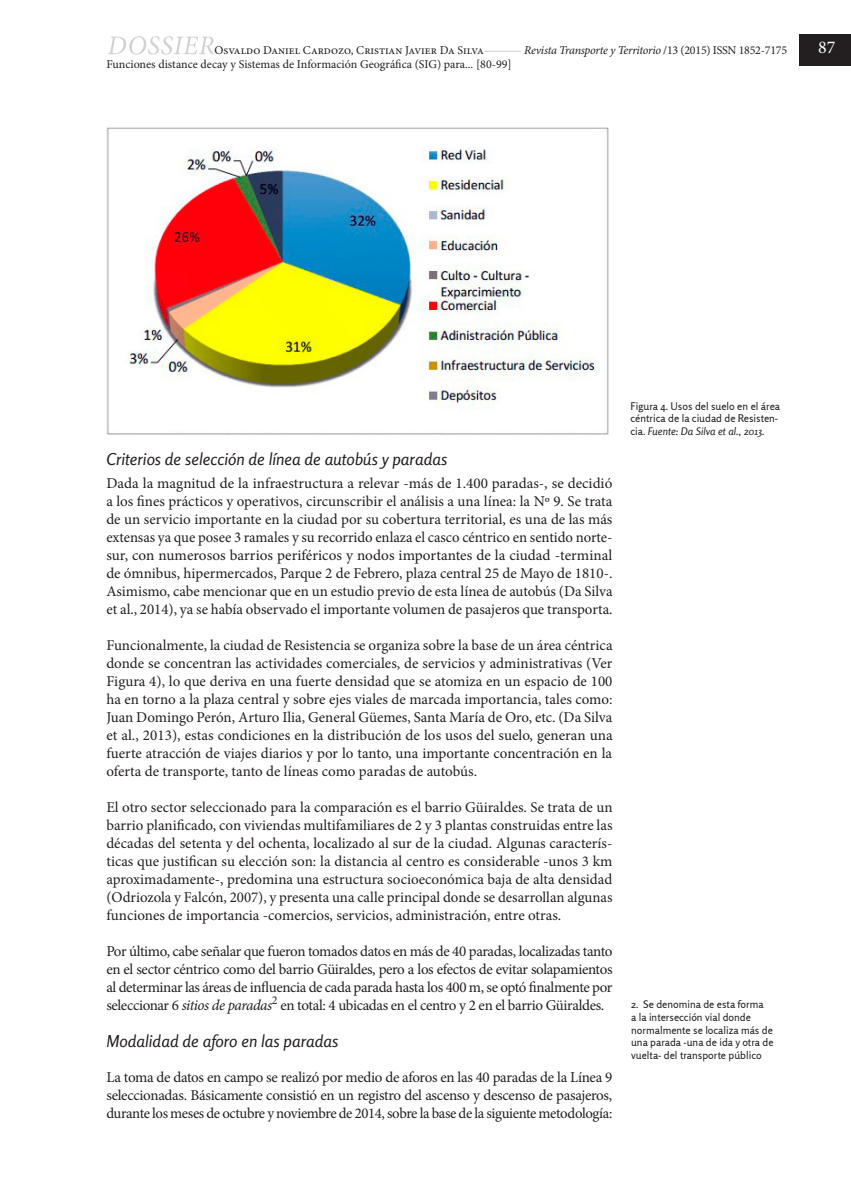
<style>
.page{position:relative;width:851px;height:1191px;background:#fff}
.page>*{position:absolute;margin:0;border:0;box-sizing:border-box;transform-origin:0 0}
.t1{font:18px "Minion Pro";color:#fff}
.Art____Subtítulo_sec{font:italic 16.5px "Rosario";color:#231f20}
.Art____Texto_princip{font:15px/18px "Minion Pro";letter-spacing:-.01em;color:#231f20;text-align:justify}
.t2{font:12px "Minion Pro";color:#231f20}
.t3{font:italic 12px "Minion Pro";letter-spacing:-.025em;color:#231f20}
.Nota_al_pie_o_Img{font:10.5px/12.6px "Rosario";color:#231f20}
.s1{font-style:normal}
.s2{font-style:italic}
</style>
<div class="page">
<hr style="left:106px;top:51px;width:546px;height:1px;background:#d1d2d4">
<div style="left:521px;top:43px;width:266px;height:15px;background:#fff"></div>
<div style="left:106px;top:48px;width:108px;height:7px;background:#fff"></div>
<svg style="left:108px;top:36px;width:106px;height:19px"></svg>
<div style="left:799px;top:35px;width:51px;height:31px;background:#231f20"></div>
<div style="left:214px;top:43px;width:270px;height:15px;background:#fff"></div>
<img style="left:106px;top:128px;width:502px;height:307px">
<p class="t2" style="left:214px;top:42px;width:271px">Osvaldo Daniel Cardozo, Cristian Javier Da Silva</p>
<p class="t3" style="left:524px;top:41px;width:264px">Revista Transporte y Territorio <span class="s1">/13 (2015) ISSN 1852-7175</span></p>
<p class="t1" style="left:818px;top:36px;width:19px">87</p>
<p class="t2" style="left:106px;top:56px;width:407px">Funciones distance decay y Sistemas de Información Geográfica (SIG) para... [80-99]</p>
<p class="Art____Subtítulo_sec" style="left:106px;top:449px;width:342px">Criterios de selección de línea de autobús y paradas</p>
<p class="Art____Texto_princip" style="left:106px;top:474px;width:507px">Dada la magnitud de la infraestructura a relevar -más de 1.400 paradas-, se decidió a los fines prácticos y operativos, circunscribir el análisis a una línea: la Nº 9. Se trata de un servicio importante en la ciudad por su cobertura territorial, es una de las más extensas ya que posee 3 ramales y su recorrido enlaza el casco céntrico en sentido norte&shy;sur, con numerosos barrios periféricos y nodos importantes de la ciudad -terminal de ómnibus, hipermercados, Parque 2 de Febrero, plaza central 25 de Mayo de 1810-.<br>Asimismo, cabe mencionar que en un estudio previo de esta línea de autobús (Da Silva et al., 2014), ya se había observado el importante volumen de pasajeros que transporta.</p>
<p class="Art____Texto_princip" style="left:106px;top:636px;width:507px">Funcionalmente, la ciudad de Resistencia se organiza sobre la base de un área céntrica donde se concentran las actividades comerciales, de servicios y administrativas (Ver Figura 4), lo que deriva en una fuerte densidad que se atomiza en un espacio de 100 ha en torno a la plaza central y sobre ejes viales de marcada importancia, tales como:<br>Juan Domingo Perón, Arturo Ilia, General Güemes, Santa María de Oro, etc. (Da Silva et al., 2013), estas condiciones en la distribución de los usos del suelo, generan una fuerte atracción de viajes diarios y por lo tanto, una importante concentración en la oferta de transporte, tanto de líneas como paradas de autobús.</p>
<p class="Art____Texto_princip" style="left:106px;top:798px;width:507px">El otro sector seleccionado para la comparación es el barrio Güiraldes. Se trata de un barrio planificado, con viviendas multifamiliares de 2 y 3 plantas construidas entre las décadas del setenta y del ochenta, localizado al sur de la ciudad. Algunas caracterís&shy;ticas que justifican su elección son: la distancia al centro es considerable -unos 3 km aproximadamente-, predomina una estructura socioeconómica baja de alta densidad (Odriozola y Falcón, 2007), y presenta una calle principal donde se desarrollan algunas funciones de importancia -comercios, servicios, administración, entre otras.</p>
<p class="Art____Texto_princip" style="left:106px;top:942px;width:507px">Por último, cabe señalar que fueron tomados datos en más de 40 paradas, localizadas tanto en el sector céntrico como del barrio Güiraldes, pero a los efectos de evitar solapamientos al determinar las áreas de influencia de cada parada hasta los 400 m, se optó finalmente por seleccionar 6 <span class="s2">sitios de paradas</span><sup>2</sup> en total: 4 ubicadas en el centro y 2 en el barrio Güiraldes.</p>
<p class="Art____Subtítulo_sec" style="left:106px;top:1031px;width:233px">Modalidad de aforo en las paradas</p>
<p class="Art____Texto_princip" style="left:106px;top:1068px;width:507px">La toma de datos en campo se realizó por medio de aforos en las 40 paradas de la Línea 9 seleccionadas. Básicamente consistió en un registro del ascenso y descenso de pasajeros, durante los meses de octubre y noviembre de 2014, sobre la base de la siguiente metodología:</p>
<p class="Nota_al_pie_o_Img" style="left:630px;top:400px;width:151px">Figura 4. Usos del suelo en el área céntrica de la ciudad de Resisten&shy;cia. <span class="s2">Fuente: Da Silva et al., 2013.</span></p>
<p class="Nota_al_pie_o_Img" style="left:631px;top:998px;width:144px">2. Se denomina de esta forma<br>a la intersección vial donde normalmente se localiza más de una parada -una de ida y otra de vuelta- del transporte público</p>
</div>
